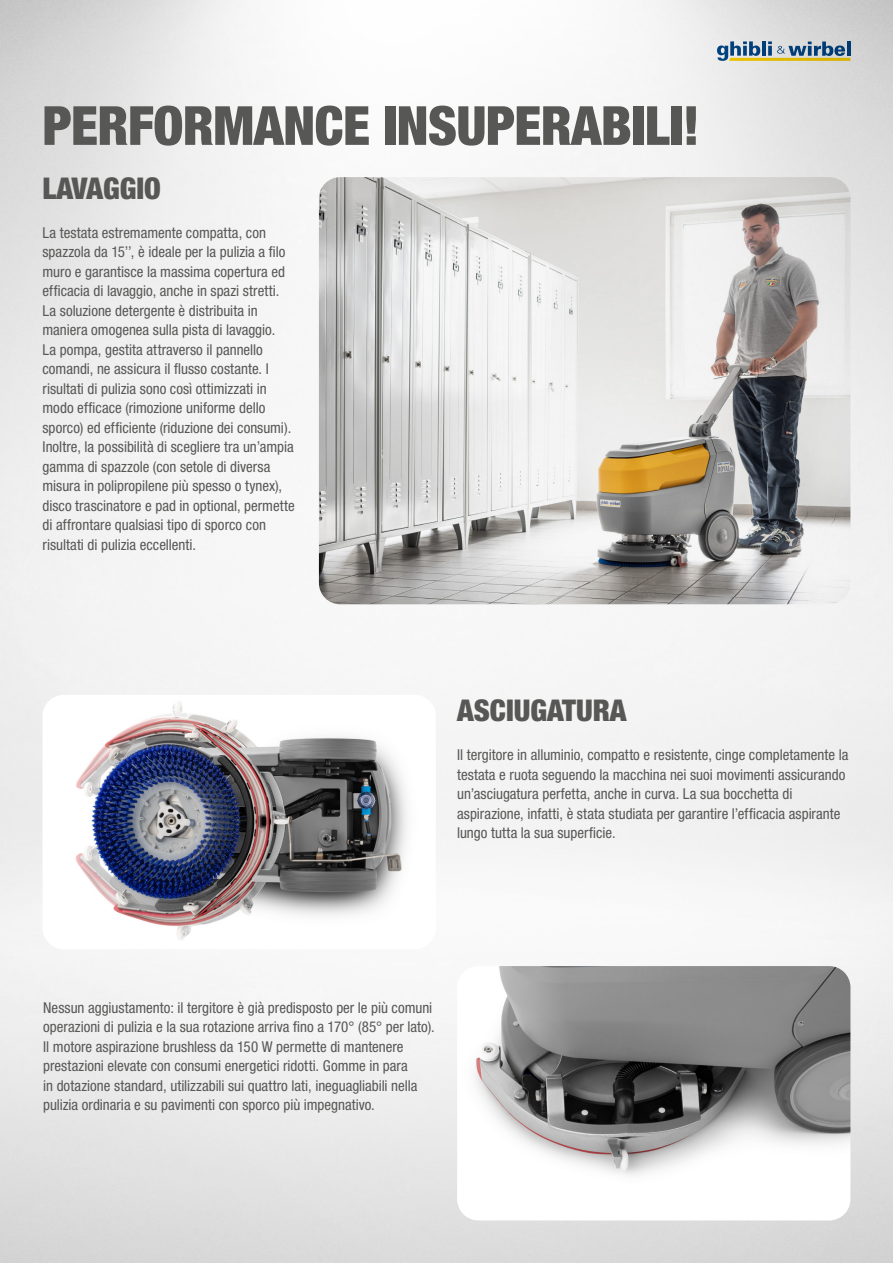
<style>
.page{position:relative;width:893px;height:1263px;background:#fff}
.page>*{position:absolute;margin:0;border:0;box-sizing:border-box;transform-origin:0 0}
._1-TitoloMacchina{font:900 condensed 54px "Helvetica Neue LT Std";letter-spacing:-.01em;color:#575756}
._4-Testo_descrizione{font:900 condensed 30px "Helvetica Neue LT Std";color:#575756}
._4-Testo_descrizione-2{font:condensed 15px/19.5px "Helvetica Neue LT Std";color:#575756}
</style>
<div class="page">
<img style="left:0;top:0;width:893px;height:1263px">
<img style="left:319px;top:177px;width:531px;height:427px">
<img style="left:43px;top:695px;width:393px;height:254px">
<img style="left:457px;top:966px;width:393px;height:254px">
<svg style="left:717px;top:41px;width:133px;height:20px;background:#92a29d"></svg>
<p class="_1-TitoloMacchina" style="left:43px;top:92px;width:659px">PERFORMANCE INSUPERABILI!</p>
<p class="_4-Testo_descrizione" style="left:43px;top:169px;width:120px">LAVAGGIO</p>
<p class="_4-Testo_descrizione-2" style="left:43px;top:222px;width:244px">La testata estremamente compatta, con spazzola da 15’’, è ideale per la pulizia a filo muro e garantisce la massima copertura ed efficacia di lavaggio, anche in spazi stretti.</p>
<p class="_4-Testo_descrizione-2" style="left:43px;top:300px;width:254px">La soluzione detergente è distribuita in maniera omogenea sulla pista di lavaggio.<br>La pompa, gestita attraverso il pannello comandi, ne assicura il flusso costante. I risultati di pulizia sono così ottimizzati in modo efficace (rimozione uniforme dello sporco) ed efficiente (riduzione dei consumi).<br>Inoltre, la possibilità di scegliere tra un’ampia gamma di spazzole (con setole di diversa misura in polipropilene più spesso o tynex), disco trascinatore e pad in optional, permette di affrontare qualsiasi tipo di sporco con risultati di pulizia eccellenti.</p>
<p class="_4-Testo_descrizione" style="left:457px;top:692px;width:171px">ASCIUGATURA</p>
<p class="_4-Testo_descrizione-2" style="left:457px;top:745px;width:393px">Il tergitore in alluminio, compatto e resistente, cinge completamente la testata e ruota seguendo la macchina nei suoi movimenti assicurando un’asciugatura perfetta, anche in curva. La sua bocchetta di aspirazione, infatti, è stata studiata per garantire l’efficacia aspirante lungo tutta la sua superficie.</p>
<p class="_4-Testo_descrizione-2" style="left:43px;top:998px;width:393px">Nessun aggiustamento: il tergitore è già predisposto per le più comuni operazioni di pulizia e la sua rotazione arriva fino a 170° (85° per lato).</p>
<p class="_4-Testo_descrizione-2" style="left:43px;top:1037px;width:376px">Il motore aspirazione brushless da 150 W permette di mantenere prestazioni elevate con consumi energetici ridotti. Gomme in para in dotazione standard, utilizzabili sui quattro lati, ineguagliabili nella pulizia ordinaria e su pavimenti con sporco più impegnativo.</p>
</div>
